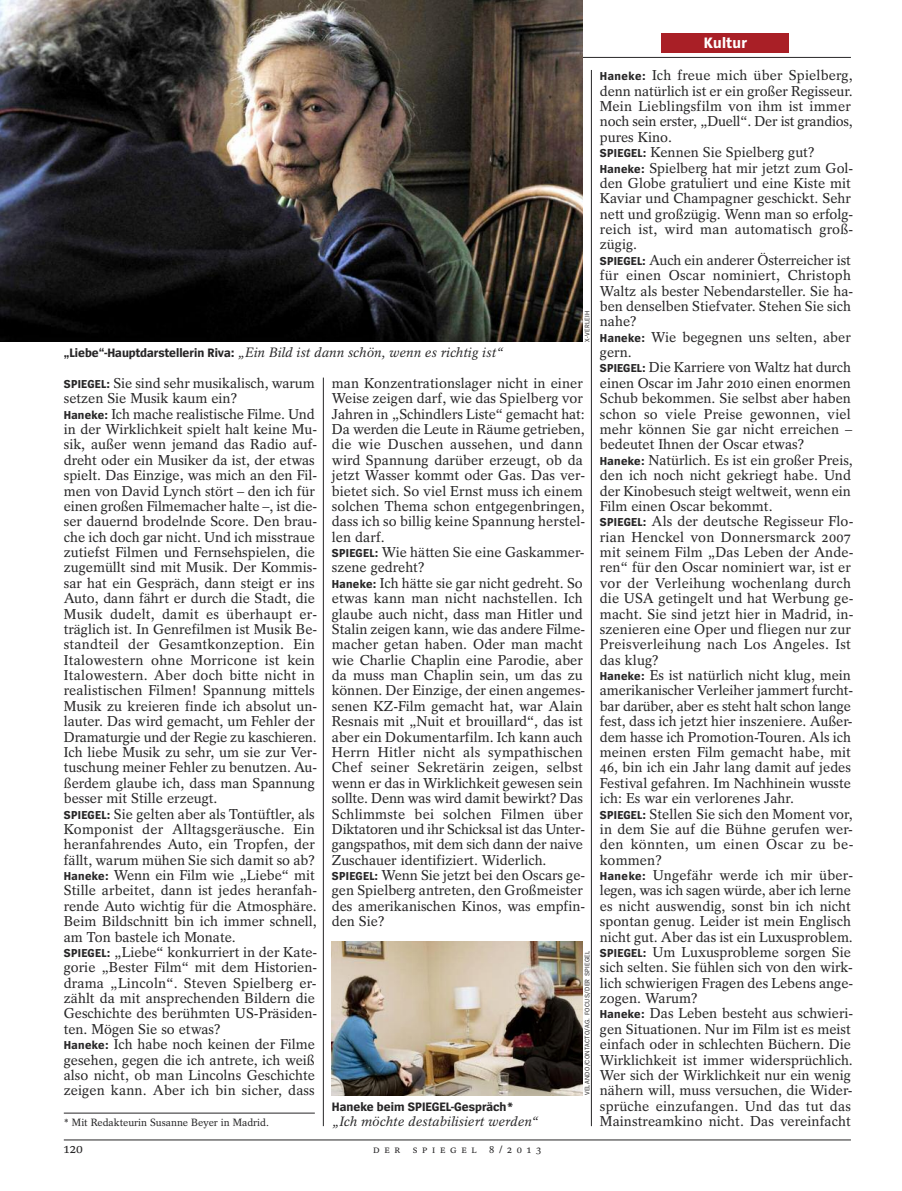
<style>
.page{position:relative;width:902px;height:1191px;background:#fff}
.page>*{position:absolute;margin:0;border:0;box-sizing:border-box;transform-origin:0 0}
.t1{font:700 15.75px "Spiegel Sans";letter-spacing:.02em;color:#fff}
.t2{font:14.25px/15.3px "Spiegel Serif";color:#272627}
.t3{font:italic 13.5px "Spiegel Serif";color:#272627}
.t4{font:13.5px "Spiegel Serif";color:#272627}
.t5{font:700 12.75px "Spiegel Sans";color:#272627}
.t6{font:10.5px "Spiegel Serif";color:#272627}
.t7{font:6.75px "Spiegel Sans";letter-spacing:.05em;color:#272627}
.s1{font-family:"Spiegel Sans";font-weight:700;font-style:normal;font-size:12.75px}
.s2{font-family:"Spiegel Sans";font-weight:700;font-size:12px}
</style>
<div class="page">
<hr style="left:64px;top:1112px;width:251px;height:1px;background:#272627">
<hr style="left:323px;top:377px;width:1px;height:749px;background:#272627">
<hr style="left:591px;top:70px;width:1px;height:1056px;background:#272627">
<hr style="left:64px;top:1139px;width:786px;height:1px;background:#272627">
<hr style="left:64px;top:57px;width:786px;height:1px;background:#272627">
<img style="left:0;top:0;width:583px;height:342px">
<img style="left:332px;top:941px;width:251px;height:154px">
<div style="left:661px;top:34px;width:128px;height:19px;background:#a91f26"></div>
<p class="t3" style="left:64px;top:348px;width:441px"><span class="s1">„Liebe“-Hauptdarstellerin Riva:</span> „Ein Bild ist dann schön, wenn es richtig ist“</p>
<p class="t7" style="left:585px;top:342px;width:33px;rotate:-90deg">X-VERLEIH</p>
<p class="t2" style="left:64px;top:377px;width:255px"><span class="s2">SPIEGEL:</span> Sie sind sehr musikalisch, warum setzen Sie Musik kaum ein?<br><span class="s2">Haneke:</span> Ich mache realistische Filme. Und in der Wirklichkeit spielt halt keine Mu&shy;sik, außer wenn jemand das Radio auf&shy;dreht oder ein Musiker da ist, der etwas spielt. Das Einzige, was mich an den Fil&shy;men von David Lynch stört – den ich für einen großen Filmemacher halte –, ist die&shy;ser dauernd brodelnde Score. Den brau&shy;che ich doch gar nicht. Und ich misstraue zutiefst Filmen und Fernsehspielen, die zugemüllt sind mit Musik. Der Kommis&shy;sar hat ein Gespräch, dann steigt er ins Auto, dann fährt er durch die Stadt, die Musik dudelt, damit es überhaupt er&shy;träglich ist. In Genrefilmen ist Musik Be&shy;standteil der Gesamtkonzeption. Ein Italowestern ohne Morricone ist kein Italowestern. Aber doch bitte nicht in realistischen Filmen! Spannung mittels Musik zu kreieren finde ich absolut un&shy;lauter. Das wird gemacht, um Fehler der Dramaturgie und der Regie zu kaschieren.<br>Ich liebe Musik zu sehr, um sie zur Ver&shy;tuschung meiner Fehler zu benutzen. Au&shy;ßerdem glaube ich, dass man Spannung besser mit Stille erzeugt.<br><span class="s2">SPIEGEL:</span> Sie gelten aber als Tontüftler, als Komponist der Alltagsgeräusche. Ein heranfahrendes Auto, ein Tropfen, der fällt, warum mühen Sie sich damit so ab?<br><span class="s2">Haneke:</span> Wenn ein Film wie „Liebe“ mit Stille arbeitet, dann ist jedes heranfah&shy;rende Auto wichtig für die Atmosphäre.<br>Beim Bildschnitt bin ich immer schnell, am Ton bastele ich Monate.<br><span class="s2">SPIEGEL:</span> „Liebe“ konkurriert in der Kate&shy;gorie „Bester Film“ mit dem Historien&shy;drama „Lincoln“. Steven Spielberg er&shy;zählt da mit ansprechenden Bildern die Geschichte des berühmten US-Präsiden&shy;ten. Mögen Sie so etwas?<br><span class="s2">Haneke:</span> Ich habe noch keinen der Filme gesehen, gegen die ich antrete, ich weiß also nicht, ob man Lincolns Geschichte zeigen kann. Aber ich bin sicher, dass</p>
<p class="t6" style="left:64px;top:1118px;width:207px">* Mit Redakteurin Susanne Beyer in Madrid.</p>
<p class="t2" style="left:332px;top:377px;width:255px">man Konzentrationslager nicht in einer Weise zeigen darf, wie das Spielberg vor Jahren in „Schindlers Liste“ gemacht hat:<br>Da werden die Leute in Räume getrieben, die wie Duschen aussehen, und dann wird Spannung darüber erzeugt, ob da jetzt Wasser kommt oder Gas. Das ver&shy;bietet sich. So viel Ernst muss ich einem solchen Thema schon entgegenbringen, dass ich so billig keine Spannung herstel&shy;len darf.<br><span class="s2">SPIEGEL:</span> Wie hätten Sie eine Gaskammer&shy;szene gedreht?<br><span class="s2">Haneke:</span> Ich hätte sie gar nicht gedreht. So etwas kann man nicht nachstellen. Ich glaube auch nicht, dass man Hitler und Stalin zeigen kann, wie das andere Filme&shy;macher getan haben. Oder man macht wie Charlie Chaplin eine Parodie, aber da muss man Chaplin sein, um das zu können. Der Einzige, der einen angemes&shy;senen KZ-Film gemacht hat, war Alain Resnais mit „Nuit et brouillard“, das ist aber ein Dokumentarfilm. Ich kann auch Herrn Hitler nicht als sympathischen Chef seiner Sekretärin zeigen, selbst wenn er das in Wirklichkeit gewesen sein sollte. Denn was wird damit bewirkt? Das Schlimmste bei solchen Filmen über Diktatoren und ihr Schicksal ist das Unter&shy;gangspathos, mit dem sich dann der naive Zuschauer identifiziert. Widerlich.<br><span class="s2">SPIEGEL:</span> Wenn Sie jetzt bei den Oscars ge&shy;gen Spielberg antreten, den Großmeister des amerikanischen Kinos, was empfin&shy;den Sie?</p>
<p class="t5" style="left:332px;top:1101px;width:183px">Haneke beim SPIEGEL-Gespräch*</p>
<p class="t3" style="left:332px;top:1116px;width:208px">„Ich möchte destabilisiert werden“</p>
<p class="t7" style="left:585px;top:1095px;width:146px;rotate:-90deg">VELANDO/CONTACTO/AG. FOCUS/DER SPIEGEL</p>
<p class="t4" style="left:64px;top:1143px;width:21px">120</p>
<p class="t6" style="left:373px;top:1145px;width:170px">DER SPIEGEL 8/2013</p>
<p class="t1" style="left:703px;top:37px;width:45px">Kultur</p>
<p class="t2" style="left:600px;top:69px;width:255px"><span class="s2">Haneke:</span> Ich freue mich über Spielberg, denn natürlich ist er ein großer Regisseur.<br>Mein Lieblingsfilm von ihm ist immer noch sein erster, „Duell“. Der ist grandios, pures Kino.<br><span class="s2">SPIEGEL:</span> Kennen Sie Spielberg gut?<br><span class="s2">Haneke:</span> Spielberg hat mir jetzt zum Gol&shy;den Globe gratuliert und eine Kiste mit Kaviar und Champagner geschickt. Sehr nett und großzügig. Wenn man so erfolg&shy;reich ist, wird man automatisch groß&shy;zügig.<br><span class="s2">SPIEGEL:</span> Auch ein anderer Österreicher ist für einen Oscar nominiert, Christoph Waltz als bester Nebendarsteller. Sie ha&shy;ben denselben Stiefvater. Stehen Sie sich nahe?<br><span class="s2">Haneke:</span> Wie begegnen uns selten, aber gern.<br><span class="s2">SPIEGEL:</span> Die Karriere von Waltz hat durch einen Oscar im Jahr 2010 einen enormen Schub bekommen. Sie selbst aber haben schon so viele Preise gewonnen, viel mehr können Sie gar nicht erreichen – bedeutet Ihnen der Oscar etwas?<br><span class="s2">Haneke:</span> Natürlich. Es ist ein großer Preis, den ich noch nicht gekriegt habe. Und der Kinobesuch steigt weltweit, wenn ein Film einen Oscar bekommt.<br><span class="s2">SPIEGEL:</span> Als der deutsche Regisseur Flo&shy;rian Henckel von Donnersmarck 2007 mit seinem Film „Das Leben der Ande&shy;ren“ für den Oscar nominiert war, ist er vor der Verleihung wochenlang durch die USA getingelt und hat Werbung ge&shy;macht. Sie sind jetzt hier in Madrid, in&shy;szenieren eine Oper und fliegen nur zur Preisverleihung nach Los Angeles. Ist das klug?<br><span class="s2">Haneke:</span> Es ist natürlich nicht klug, mein amerikanischer Verleiher jammert furcht&shy;bar darüber, aber es steht halt schon lange fest, dass ich jetzt hier inszeniere. Außer&shy;dem hasse ich Promotion-Touren. Als ich meinen ersten Film gemacht habe, mit 46, bin ich ein Jahr lang damit auf jedes Festival gefahren. Im Nachhinein wusste ich: Es war ein verlorenes Jahr.<br><span class="s2">SPIEGEL:</span> Stellen Sie sich den Moment vor, in dem Sie auf die Bühne gerufen wer&shy;den könnten, um einen Oscar zu be&shy;kommen?<br><span class="s2">Haneke:</span> Ungefähr werde ich mir über&shy;legen, was ich sagen würde, aber ich lerne es nicht auswendig, sonst bin ich nicht spontan genug. Leider ist mein Englisch nicht gut. Aber das ist ein Luxusproblem.<br><span class="s2">SPIEGEL:</span> Um Luxusprobleme sorgen Sie sich selten. Sie fühlen sich von den wirk&shy;lich schwierigen Fragen des Lebens ange&shy;zogen. Warum?<br><span class="s2">Haneke:</span> Das Leben besteht aus schwieri&shy;gen Situationen. Nur im Film ist es meist einfach oder in schlechten Büchern. Die Wirklichkeit ist immer widersprüchlich.<br>Wer sich der Wirklichkeit nur ein wenig nähern will, muss versuchen, die Wider&shy;sprüche einzufangen. Und das tut das Mainstreamkino nicht. Das vereinfacht</p>
</div>
